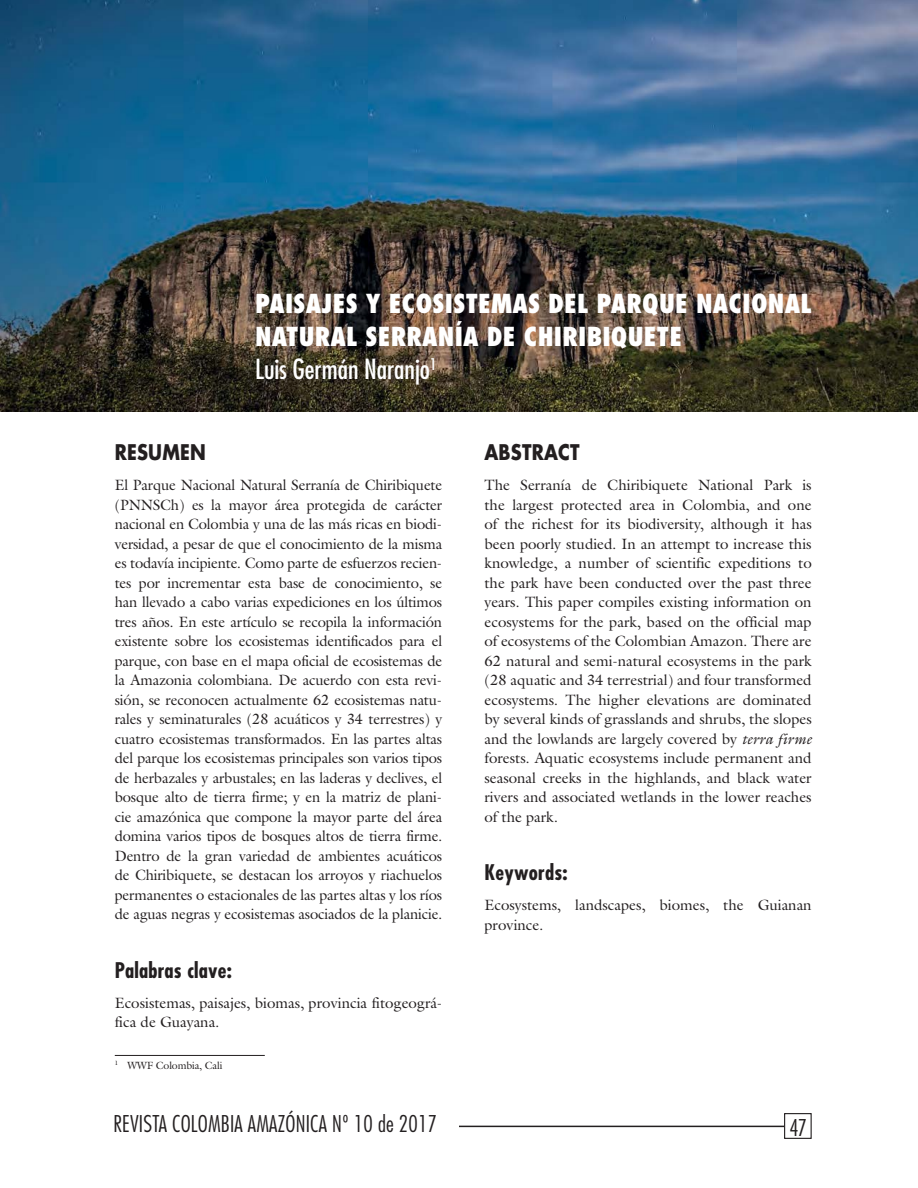
<style>
.page{position:relative;width:918px;height:1188px;background:#fff}
.page>*{position:absolute;margin:0;border:0;box-sizing:border-box;transform-origin:0 0}
.t1{font:condensed 27px "Futura Std";color:#fff}
.t2{font:800 condensed 25.5px/33px "Futura Std";letter-spacing:.01em;color:#fff}
.t3{font:300 condensed 22.5px "Futura Std";letter-spacing:.01em;color:#231f20}
.t4{font:700 condensed 21px "Futura Std";letter-spacing:.01em;color:#231f20}
.t5{font:700 21px "Futura Std";letter-spacing:.01em;color:#231f20;scale:.85 1}
.t6{font:15px/19.5px "Galliard Std";color:#231f20;text-align:justify}
.t7{font:10.5px "Galliard Std";letter-spacing:-.01em;color:#231f20}
.s1{font-style:italic}
</style>
<div class="page">
<hr style="left:459px;top:1126px;width:325px;height:1px;background:#231f20">
<div style="left:784px;top:1113px;width:28px;height:26px;border:1px solid #231f20"></div>
<img style="left:0;top:0;width:918px;height:411px">
<hr style="left:115px;top:1055px;width:150px;height:1px;background:#231f20">
<h2 class="t2" style="left:255px;top:288px;width:558px">PAISAJES Y ECOSISTEMAS DEL PARQUE NACIONAL<br>NATURAL SERRANÍA DE CHIRIBIQUETE</h2>
<h1 class="t1" style="left:255px;top:354px;width:183px">Luis Germán Naranjo<sup>1</sup></h1>
<h3 class="t5" style="left:115px;top:441px;width:109px">RESUMEN</h3>
<p class="t6" style="left:115px;top:477px;width:329px">El Parque Nacional Natural Serranía de Chiribiquete (PNNSCh) es la mayor área protegida de carácter nacional en Colombia y una de las más ricas en biodi&shy;versidad, a pesar de que el conocimiento de la misma es todavía incipiente. Como parte de esfuerzos recien&shy;tes por incrementar esta base de conocimiento, se han llevado a cabo varias expediciones en los últimos tres años. En este artículo se recopila la información existente sobre los ecosistemas identificados para el parque, con base en el mapa oficial de ecosistemas de la Amazonia colombiana. De acuerdo con esta revi&shy;sión, se reconocen actualmente 62 ecosistemas natu&shy;rales y seminaturales (28 acuáticos y 34 terrestres) y cuatro ecosistemas transformados. En las partes altas del parque los ecosistemas principales son varios tipos de herbazales y arbustales; en las laderas y declives, el bosque alto de tierra firme; y en la matriz de plani&shy;cie amazónica que compone la mayor parte del área domina varios tipos de bosques altos de tierra firme.<br>Dentro de la gran variedad de ambientes acuáticos de Chiribiquete, se destacan los arroyos y riachuelos permanentes o estacionales de las partes altas y los ríos de aguas negras y ecosistemas asociados de la planicie.</p>
<h3 class="t4" style="left:115px;top:958px;width:119px">Palabras clave:</h3>
<p class="t6" style="left:115px;top:994px;width:329px">Ecosistemas, paisajes, biomas, provincia fitogeográ&shy;fica de Guayana.</p>
<p class="t7" style="left:115px;top:1061px;width:109px"><sup>1</sup> WWF Colombia, Cali</p>
<h3 class="t5" style="left:485px;top:441px;width:113px">ABSTRACT</h3>
<p class="t6" style="left:485px;top:477px;width:329px">The Serranía de Chiribiquete National Park is the largest protected area in Colombia, and one of the richest for its biodiversity, although it has been poorly studied. In an attempt to increase this knowledge, a number of scientific expeditions to the park have been conducted over the past three years. This paper compiles existing information on ecosystems for the park, based on the official map of ecosystems of the Colombian Amazon. There are 62 natural and semi-natural ecosystems in the park (28 aquatic and 34 terrestrial) and four transformed ecosystems. The higher elevations are dominated by several kinds of grasslands and shrubs, the slopes and the lowlands are largely covered by <span class="s1">terra firme </span>forests. Aquatic ecosystems include permanent and seasonal creeks in the highlands, and black water rivers and associated wetlands in the lower reaches of the park.</p>
<h3 class="t4" style="left:485px;top:861px;width:85px">Keywords:</h3>
<p class="t6" style="left:485px;top:897px;width:329px">Ecosystems, landscapes, biomes, the Guianan province.</p>
<h3 class="t3" style="left:113px;top:1111px;width:325px">REVISTA COLOMBIA AMAZÓNICA Nº 10 de 2017</h3>
<h3 class="t3" style="left:789px;top:1115px;width:19px">47</h3>
</div>
